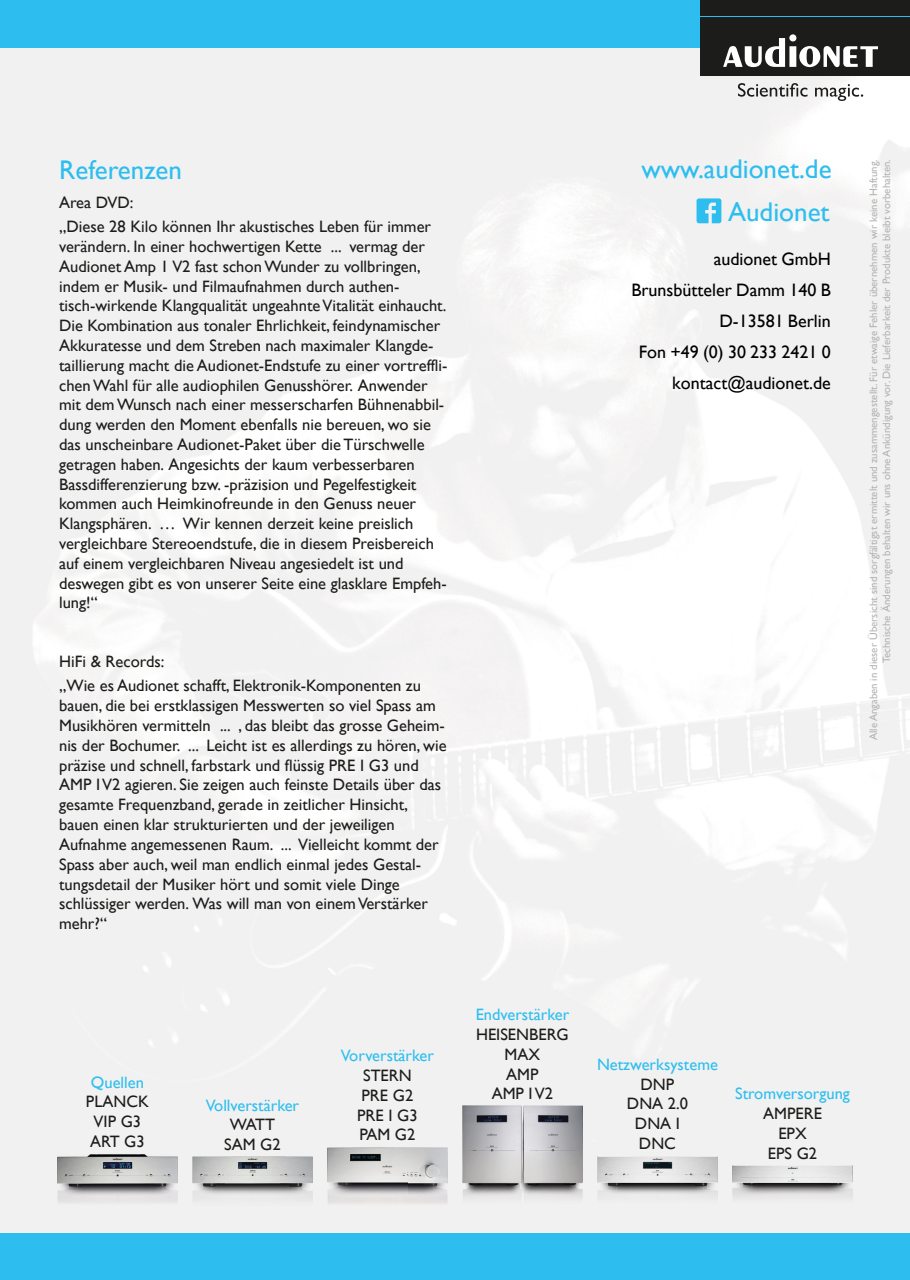
<style>
.page{position:relative;width:910px;height:1280px;background:#fff}
.page>*{position:absolute;margin:0;border:0;box-sizing:border-box;transform-origin:0 0}
.t1{font:27px/42.8px "Gill Sans MT";color:#2dbeef;text-align:right}
.t2{font:18px/31px "Gill Sans MT";color:#000;text-align:right}
.t3{font:16.5px/19.8px "Gill Sans MT";color:#1c1c1a;text-align:center}
.t4{font:16.5px "Gill Sans MT";color:#2dbeef}
.t5{font:10.8px/12.9px "Gill Sans MT";color:#b3b4b3;text-align:right}
</style>
<div class="page">
<img style="left:0;top:47px;width:910px;height:1186px">
<div style="left:0;top:0;width:910px;height:47px;background:#2dbeef"></div>
<div style="left:0;top:1233px;width:910px;height:47px;background:#2dbeef"></div>
<div style="left:700px;top:0;width:210px;height:75px;background:#1c1c1a"></div>
<svg style="left:723px;top:34px;width:155px;height:33px"></svg>
<hr style="left:700px;top:16px;width:209px;height:1px;background:#2dbeef">
<svg style="left:738px;top:83px;width:69px;height:14px"></svg>
<svg style="left:815px;top:84px;width:48px;height:17px"></svg>
<img style="left:58px;top:1154px;width:119px;height:51px">
<img style="left:193px;top:1156px;width:119px;height:50px">
<img style="left:328px;top:1147px;width:119px;height:59px">
<img style="left:462px;top:1105px;width:120px;height:100px">
<img style="left:598px;top:1156px;width:119px;height:50px">
<img style="left:733px;top:1165px;width:119px;height:41px">
<svg style="left:696px;top:198px;width:25px;height:25px"></svg>
<h1 class="t1" style="left:59px;top:148px;width:124px">Referenzen</h1>
<p class="t3" style="left:59px;top:190px;width:374px;line-height:24.3px;text-align:left">Area DVD:<br>„Diese 28 Kilo können Ihr akustisches Leben für immer</p>
<p class="t3" style="left:59px;top:236px;width:390px;text-align:left">verändern. In einer hochwertigen Kette ... vermag der Audionet Amp 1 V2 fast schon Wunder zu vollbringen, indem er Musik- und Filmaufnahmen durch authen&shy;tisch-wirkende Klangqualität ungeahnteVitalität einhaucht.<br>Die Kombination aus tonaler Ehrlichkeit, feindynamischer Akkuratesse und dem Streben nach maximaler Klangde&shy;taillierung macht die Audionet-Endstufe zu einer vortreffli&shy;chen Wahl für alle audiophilen Genusshörer. Anwender mit dem Wunsch nach einer messerscharfen Bühnenabbil&shy;dung werden den Moment ebenfalls nie bereuen, wo sie das unscheinbare Audionet-Paket über die Türschwelle getragen haben. Angesichts der kaum verbesserbaren Bassdifferenzierung bzw. -präzision und Pegelfestigkeit kommen auch Heimkinofreunde in den Genuss neuer Klangsphären. … Wir kennen derzeit keine preislich vergleichbare Stereoendstufe, die in diesem Preisbereich auf einem vergleichbaren Niveau angesiedelt ist und deswegen gibt es von unserer Seite eine glasklare Empfeh&shy;lung!“</p>
<p class="t3" style="left:59px;top:649px;width:363px;line-height:24.3px;text-align:left">HiFi &amp; Records:<br>„Wie es Audionet schafft, Elektronik-Komponenten zu</p>
<p class="t3" style="left:59px;top:696px;width:389px;text-align:left">bauen, die bei erstklassigen Messwerten so viel Spass am Musikhören vermitteln ... , das bleibt das grosse Geheim&shy;nis der Bochumer. ... Leicht ist es allerdings zu hören, wie präzise und schnell, farbstark und flüssig PRE I G3 und AMP IV2 agieren. Sie zeigen auch feinste Details über das gesamte Frequenzband, gerade in zeitlicher Hinsicht, bauen einen klar strukturierten und der jeweiligen Aufnahme angemessenen Raum. ... Vielleicht kommt der Spass aber auch, weil man endlich einmal jedes Gestal&shy;tungsdetail der Musiker hört und somit viele Dinge schlüssiger werden. Was will man von einemVerstärker mehr?“</p>
<h1 class="t1" style="left:641px;top:147px;width:192px">www.audionet.de<br>Audionet</h1>
<p class="t2" style="left:631px;top:243px;width:201px">audionet GmbH<br>Brunsbütteler Damm 140 B<br>D-13581 Berlin<br>Fon +49 (0) 30 233 2421 0 kontact@audionet.de</p>
<p class="t5" style="left:867px;top:740px;width:582px;rotate:-90deg">Alle Angaben in dieser Übersicht sind sorgfältigst ermittelt und zusammengestellt. Für etwaige Fehler übernehmen wir keine Haftung.<br>Technische Änderungen behalten wir uns ohne Ankündigung vor. Die Lieferbarkeit der Produkte bleibt vorbehalten.</p>
<p class="t4" style="left:91px;top:1072px;width:55px">Quellen</p>
<p class="t3" style="left:86px;top:1092px;width:64px;text-align:left">PLANCK<br>VIP G3<br>ART G3</p>
<p class="t4" style="left:206px;top:1095px;width:95px">Vollverstärker</p>
<p class="t3" style="left:224px;top:1115px;width:58px">WATT<br>SAM G2</p>
<p class="t4" style="left:341px;top:1046px;width:95px">Vorverstärker</p>
<p class="t3" style="left:357px;top:1065px;width:62px">STERN<br>PRE G2<br>PRE I G3<br>PAM G2</p>
<p class="t4" style="left:476px;top:1005px;width:95px">Endverstärker</p>
<p class="t3" style="left:476px;top:1024px;width:94px">HEISENBERG<br>MAX<br>AMP</p>
<p class="t4" style="left:597px;top:1054px;width:123px">Netzwerksysteme</p>
<p class="t3" style="left:627px;top:1074px;width:62px">DNP<br>DNA 2.0<br>DNA I<br>DNC</p>
<p class="t3" style="left:492px;top:1084px;width:63px">AMP IV2</p>
<p class="t4" style="left:735px;top:1084px;width:116px">Stromversorgung</p>
<p class="t3" style="left:763px;top:1103px;width:60px">AMPERE<br>EPX<br>EPS G2</p>
</div>
